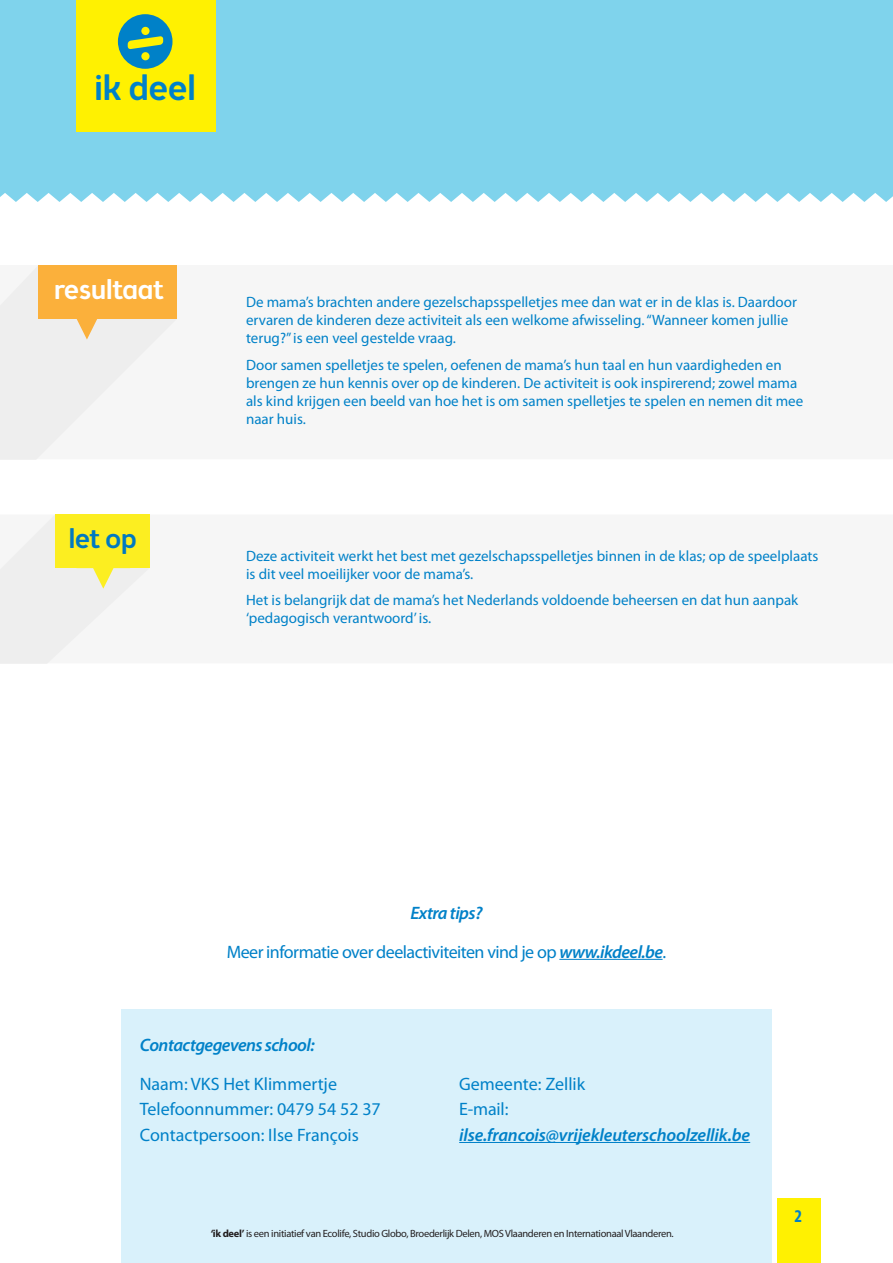
<style>
.page{position:relative;width:893px;height:1263px;background:#fff}
.page>*{position:absolute;margin:0;border:0;box-sizing:border-box;transform-origin:0 0}
.t1{font:500 36.45px "Brooklyn Samuels Five";color:#0081c8}
.t2{font:500 28.2px "Brooklyn Samuels Five";color:#fff}
.t3{font:500 28.2px "Brooklyn Samuels Five";color:#0079c1}
.lopende_tekst{font:18px "Myriad Pro";color:#0081c8}
.lopende_tekst-2{font:18px "Myriad Pro";letter-spacing:-.03em;color:#0081c8}
.lopende_tekst-3{font:italic 600 18px "Myriad Pro";letter-spacing:-.01em;color:#0081c8}
.tittel_vet{font:italic 600 18px "Myriad Pro";letter-spacing:-.03em;color:#0081c8}
.t4{font:700 condensed 18px "Myriad Pro";color:#0081c8}
.lopende_tekst-4{font:15px/18px "Myriad Pro";color:#0081c8}
.lopende_tekst-5{font:10.5px "Myriad Pro";letter-spacing:-.03em;color:#231f20}
.s1{font-weight:600;font-style:italic}
.s2{font-weight:700}
</style>
<div class="page">
<div style="left:0;top:0;width:893px;height:202px;background:#7fd3ec"></div>
<div style="left:77px;top:0;width:139px;height:132px;background:#fff101"></div>
<div style="left:118px;top:14px;width:54px;height:55px;background:#0081c8;border-radius:50%"></div>
<svg style="left:128px;top:36px;width:35px;height:13px"></svg>
<div style="left:141px;top:27px;width:9px;height:8px;background:#fff101;border-radius:50%"></div>
<div style="left:141px;top:52px;width:9px;height:8px;background:#fff101;border-radius:50%"></div>
<div style="left:777px;top:1197px;width:44px;height:66px;background:#fff101"></div>
<div style="left:0;top:266px;width:177px;height:193px;background:#eee"></div>
<div style="left:38px;top:265px;width:139px;height:54px;background:#fbb03b"></div>
<div style="left:0;top:515px;width:150px;height:148px;background:#eee"></div>
<div style="left:55px;top:514px;width:95px;height:54px;background:#fcee21"></div>
<div style="left:121px;top:1010px;width:651px;height:253px;background:#d9f1fb"></div>
<hr style="left:559px;top:959px;width:104px;height:1px;background:#0081c8">
<hr style="left:459px;top:1142px;width:291px;height:1px;background:#0081c8">
<h1 class="t1" style="left:94px;top:66px;width:103px">ik deel</h1>
<p class="t2" style="left:54px;top:273px;width:111px">resultaat</p>
<p class="t3" style="left:69px;top:522px;width:70px">let op</p>
<p class="lopende_tekst-4" style="left:246px;top:293px;width:552px">De mama’s brachten andere gezelschapsspelletjes mee dan wat er in de klas is. Daardoor ervaren de kinderen deze activiteit als een welkome afwisseling. “Wanneer komen jullie terug?” is een veel gestelde vraag.</p>
<p class="lopende_tekst-4" style="left:246px;top:355px;width:559px">Door samen spelletjes te spelen, oefenen de mama’s hun taal en hun vaardigheden en brengen ze hun kennis over op de kinderen. De activiteit is ook inspirerend; zowel mama als kind krijgen een beeld van hoe het is om samen spelletjes te spelen en nemen dit mee naar huis.</p>
<p class="lopende_tekst-4" style="left:246px;top:546px;width:574px">Deze activiteit werkt het best met gezelschapsspelletjes binnen in de klas; op de speelplaats is dit veel moeilijker voor de mama’s.</p>
<p class="lopende_tekst-4" style="left:246px;top:591px;width:554px">Het is belangrijk dat de mama’s het Nederlands voldoende beheersen en dat hun aanpak ‘pedagogisch verantwoord’ is.</p>
<p class="tittel_vet" style="left:410px;top:902px;width:74px">Extra tips?</p>
<p class="lopende_tekst-2" style="left:227px;top:940px;width:441px">Meer informatie over deelactiviteiten vind je op <span class="s1">www.ikdeel.be</span>.</p>
<p class="tittel_vet" style="left:140px;top:1034px;width:176px">Contactgegevens school:</p>
<p class="lopende_tekst" style="left:140px;top:1072px;width:199px">Naam: VKS Het Klimmertje</p>
<p class="lopende_tekst" style="left:140px;top:1098px;width:243px">Telefoonnummer: 0479 54 52 37</p>
<p class="lopende_tekst" style="left:140px;top:1123px;width:221px">Contactpersoon: Ilse François</p>
<p class="lopende_tekst" style="left:459px;top:1072px;width:128px">Gemeente: Zellik</p>
<p class="lopende_tekst" style="left:459px;top:1098px;width:51px">E-mail:</p>
<p class="lopende_tekst-3" style="left:459px;top:1123px;width:292px">ilse.francois@vrijekleuterschoolzellik.be</p>
<p class="lopende_tekst-5" style="left:211px;top:1227px;width:464px"><span class="s2">‘ik deel’</span> is een initiatief van Ecolife, Studio Globo, Broederlijk Delen, MOS Vlaanderen en Internationaal Vlaanderen.</p>
<p class="t4" style="left:795px;top:1205px;width:9px">2</p>
</div>
